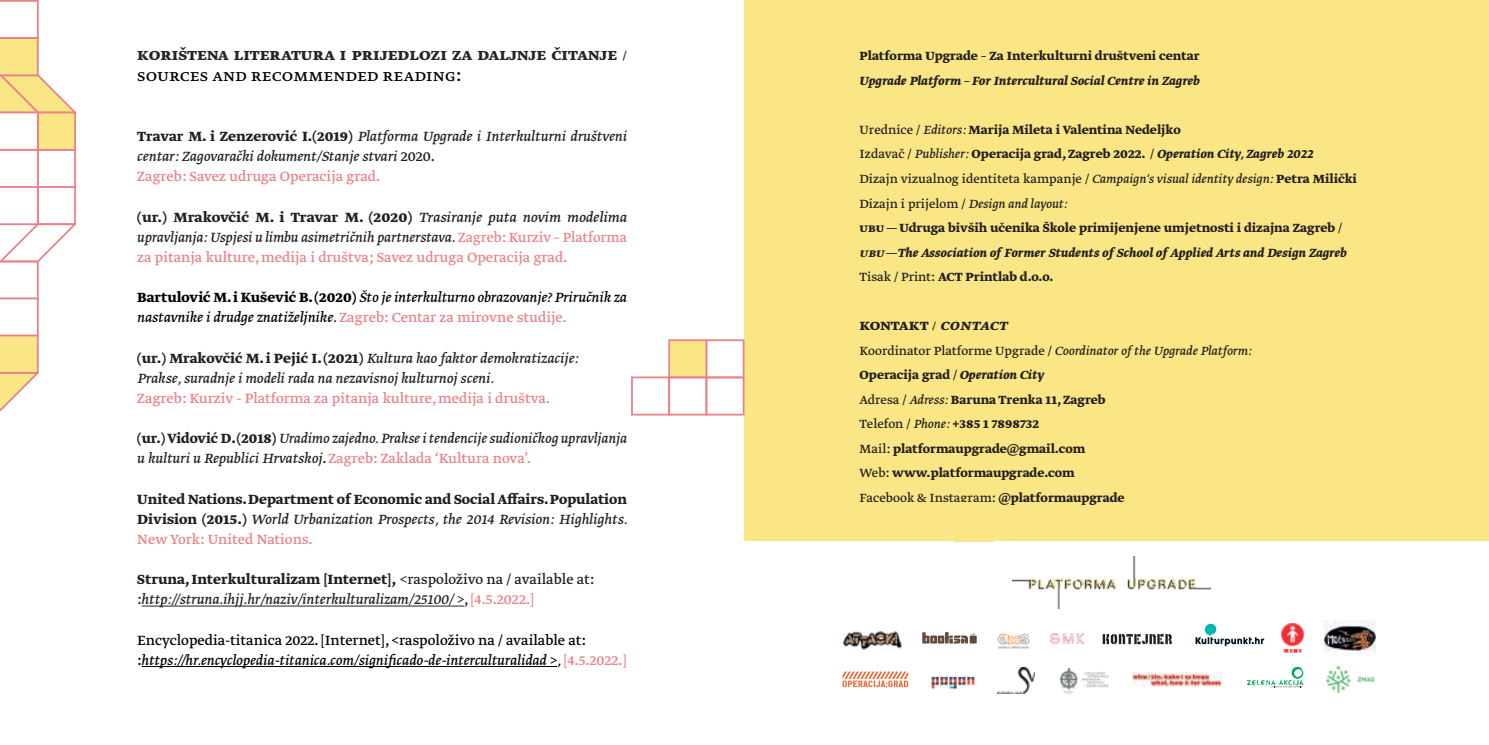
<style>
.page{position:relative;width:1489px;height:745px;background:#fff}
.page>*{position:absolute;margin:0;border:0;box-sizing:border-box;transform-origin:0 0}
.t1{font:700 19.25px/20.1px "Greta Text Pro";color:#232628}
.t2{font:700 17.5px "Greta Text Pro";letter-spacing:-.005em;color:#231f20}
.t3{font:italic 15.75px/20.1px "Greta Text Pro";color:#231f20}
.t4{font:italic 15.75px/20.1px "Greta Text Pro";color:#000}
.t5{font:15.75px/20.1px "Greta Text Pro";color:#eb8087;text-align:justify}
.t6{font:700 15.75px/20.1px "Greta Text Pro";color:#231f20;text-align:justify}
.t7{font:700 14px/24.5px "Greta Text Pro";color:#231f20}
.t8{font:italic 700 14px "Greta Text Pro";color:#231f20}
.s1{font-weight:400}
.s2{font-weight:400;color:#000}
.s3{font-weight:700;font-style:normal}
.s4{font-style:normal}
.s5{font-style:normal;color:#eb8087}
.s6{font-weight:700;color:#231f20}
.s7{font-style:italic;color:#231f20}
.s8{font-weight:400;font-style:italic}
.s9{font-weight:400;color:#eb8087}
.s10{font-style:italic}
.s11{font-family:"Greta Text Pro Bold Italic Min";font-weight:400}
</style>
<div class="page">
<div style="left:744px;top:0;width:744px;height:744px;background:#fae684"></div>
<div style="left:733px;top:541px;width:755px;height:203px;background:#fff"></div>
<svg style="left:631px;top:339px;width:114px;height:77px"></svg>
<svg style="left:0;top:0;width:76px;height:411px"></svg>
<img style="left:843px;top:631px;width:58px;height:17px">
<svg style="left:922px;top:635px;width:55px;height:9px"></svg>
<svg style="left:922px;top:632px;width:54px;height:11px"></svg>
<img style="left:997px;top:633px;width:33px;height:16px">
<img style="left:1050px;top:633px;width:33px;height:10px">
<svg style="left:1102px;top:635px;width:70px;height:10px"></svg>
<svg style="left:1102px;top:634px;width:69px;height:9px"></svg>
<svg style="left:1195px;top:623px;width:69px;height:22px"></svg>
<img style="left:1281px;top:623px;width:22px;height:28px">
<img style="left:1324px;top:620px;width:50px;height:35px">
<svg style="left:842px;top:671px;width:66px;height:15px"></svg>
<img style="left:931px;top:676px;width:44px;height:13px">
<img style="left:997px;top:667px;width:37px;height:25px">
<img style="left:1060px;top:667px;width:49px;height:26px">
<img style="left:1132px;top:672px;width:90px;height:14px">
<svg style="left:1246px;top:666px;width:57px;height:21px"></svg>
<img style="left:1326px;top:666px;width:49px;height:27px">
<img style="left:1012px;top:556px;width:198px;height:52px">
<hr style="left:142px;top:605px;width:322px;height:1px;background:#231f20">
<hr style="left:142px;top:665px;width:415px;height:1px;background:#000">
<h1 class="t1" style="left:137px;top:45px;width:491px">KORIŠTENA LITERATURA I PRIJEDLOZI ZA DALJNJE ČITANJE <span class="s1">/<br></span><span class="s2">SOURCES AND RECOMMENDED READING:</span></h1>
<p class="t3" style="left:137px;top:127px;width:491px"><span class="s3">Travar M. i Zenzerović I.(2019)</span> Platforma Upgrade i Interkulturni društveni centar: Zagovarački dokument/Stanje stvari <span class="s4">2020.<br></span><span class="s5">Zagreb: Savez udruga Operacija grad.</span></p>
<p class="t5" style="left:137px;top:207px;width:491px"><span class="s6">(ur.) Mrakovčić M. i Travar M. (2020)</span> <span class="s7">Trasiranje puta novim modelima upravljanja: Uspjesi u limbu asimetričnih partnerstava.</span> Zagreb: Kurziv – Platforma za pitanja kulture, medija i društva; Savez udruga Operacija grad.</p>
<p class="t4" style="left:137px;top:288px;width:491px"><span class="s3">Bartulović M. i Kušević B. (2020)</span> Što je interkulturno obrazovanje? Priručnik za nastavnike i drudge znatiželjnike. <span class="s5">Zagreb: Centar za mirovne studije.</span></p>
<p class="t3" style="left:137px;top:348px;width:443px"><span class="s3">(ur.) Mrakovčić M. i Pejić I. (2021)</span> Kultura kao faktor demokratizacije:<br>Prakse, suradnje i modeli rada na nezavisnoj kulturnoj sceni.</p>
<p class="t5" style="left:137px;top:388px;width:414px">Zagreb: Kurziv - Platforma za pitanja kulture, medija i društva.</p>
<p class="t3" style="left:137px;top:429px;width:491px"><span class="s3">(ur.) Vidović D. (2018)</span> Uradimo zajedno. Prakse i tendencije sudioničkog upravljanja u kulturi u Republici Hrvatskoj<span class="s4">.</span> <span class="s5">Zagreb: Zaklada ‘Kultura nova’.</span></p>
<p class="t6" style="left:137px;top:489px;width:492px">United Nations. Department of Economic and Social Affairs. Population Division (2015.) <span class="s8">World Urbanization Prospects, the 2014 Revision: Highlights.<br></span><span class="s9">New York: United Nations.</span></p>
<p class="t3" style="left:137px;top:569px;width:458px"><span class="s3">Struna, Interkulturalizam [Internet],</span> <span class="s4">&lt;raspoloživo na / available at: :</span>http://struna.ihjj.hr/naziv/interkulturalizam/25100/ &gt;<span class="s4">,</span> <span class="s5">[4.5.2022.]</span></p>
<p class="t4" style="left:137px;top:630px;width:491px"><span class="s4">Encyclopedia-titanica 2022. [Internet], &lt;raspoloživo na / available at: :</span>https://hr.encyclopedia-titanica.com/significado-de-interculturalidad &gt;, <span class="s5">[4.5.2022.]</span></p>
<p class="t7" style="left:859px;top:44px;width:341px">Platforma Upgrade – Za Interkulturni društveni centar</p>
<p class="t8" style="left:859px;top:71px;width:342px">Upgrade Platform – For Intercultural Social Centre in Zagreb</p>
<p class="t7" style="left:859px;top:117px;width:498px"><span class="s1">Urednice /</span> <span class="s8">Editors:</span> Marija Mileta i Valentina Nedeljko<br><span class="s1">Izdavač /</span> <span class="s8">Publisher:</span> Operacija grad, Zagreb 2022. <span class="s1">/</span> <span class="s10">Operation City, Zagreb 2022<br></span><span class="s1">Dizajn vizualnog identiteta kampanje /</span> <span class="s8">Campaign's visual identity design:</span> Petra Milički <span class="s1">Dizajn i prijelom /</span> <span class="s8">Design and layout:<br></span>UBU—Udruga bivših učenika Škole primijenjene umjetnosti i dizajna Zagreb <span class="s1">/ </span><span class="s10">ubu—The Association of Former Students of School of Applied Arts and Design Zagreb </span><span class="s1">Tisak / Print:</span> ACT Printlab d.o.o.</p>
<p class="t2" style="left:859px;top:313px;width:150px">KONTAKT <span class="s1">/</span> <span class="s11">CONTACT</span></p>
<p class="t7" style="left:859px;top:338px;width:393px"><span class="s1">Koordinator Platforme Upgrade /</span> <span class="s8">Coordinator of the Upgrade Platform:<br></span>Operacija grad <span class="s1">/</span> <span class="s10">Operation City<br></span><span class="s1">Adresa /</span> <span class="s8">Adress:</span> Baruna Trenka 11, Zagreb<br><span class="s1">Telefon /</span> <span class="s8">Phone:</span> +385 1 7898732<br><span class="s1">Mail:</span> platformaupgrade@gmail.com<br><span class="s1">Web:</span> www.platformaupgrade.com<br><span class="s1">Facebook &amp; Instagram:</span> @platformaupgrade</p>
</div>
